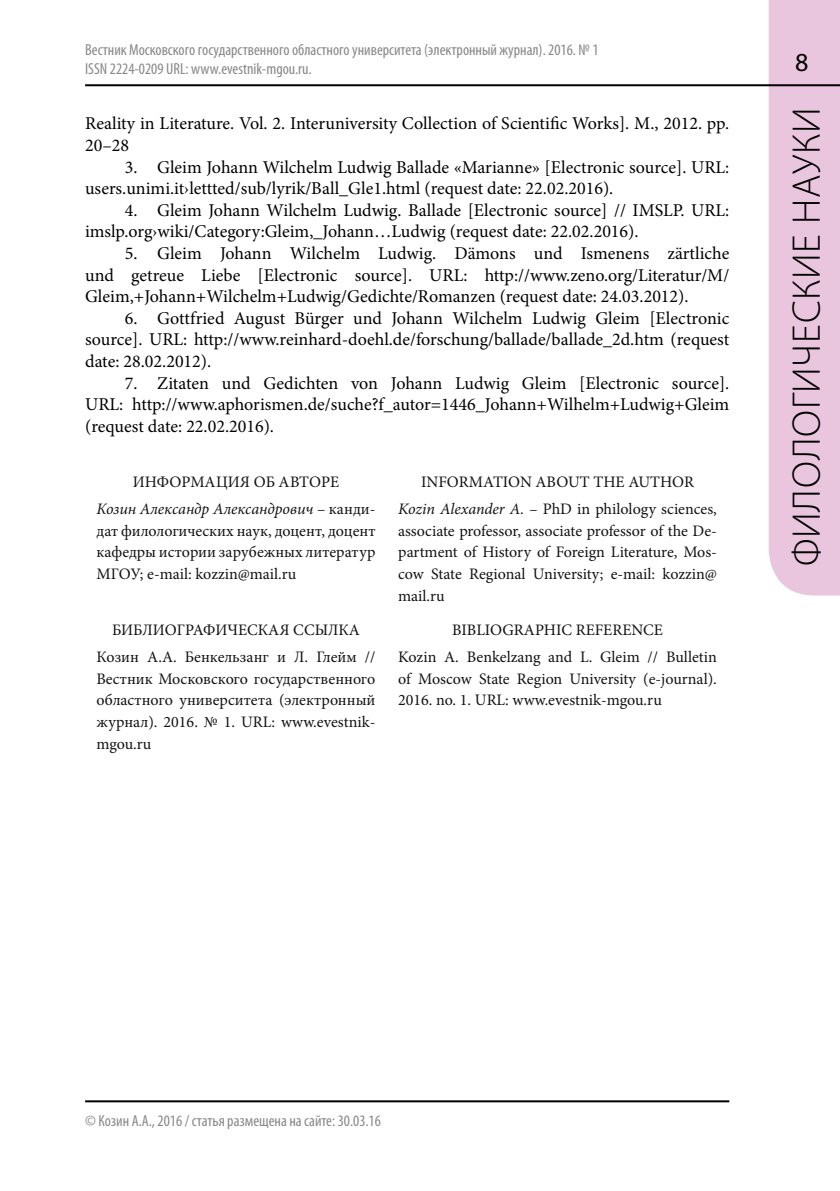
<style>
.page{position:relative;width:840px;height:1191px;background:#fff}
.page>*{position:absolute;margin:0;border:0;box-sizing:border-box;transform-origin:0 0}
.t1{font:300 40px "Myriad Pro";letter-spacing:.02em;color:#000}
.t2{font:26px "Myriad Pro";color:#000}
.t3{font:18px/21.6px "Minion Pro";color:#000}
.t4{font:16px/21.6px "Minion Pro";color:#111211;text-align:justify}
.t5{font:condensed 16px/19.2px "Myriad Pro";color:#87888a}
.t6{font:italic 16px/27.2px "Minion Pro";color:#111211;text-align:center}
.s1{font-style:normal}
.s2{font-style:italic}
</style>
<div class="page">
<div style="left:768px;top:0;width:71px;height:595px;background:#e9c5de"></div>
<hr style="left:85px;top:84px;width:754px;height:2px;background:#000">
<hr style="left:85px;top:1100px;width:644px;height:2px;background:#000">
<p class="t5" style="left:85px;top:39px;width:514px">Вестник Московского государственного областного университета (электронный журнал). 2016. № 1<br>ISSN 2224-0209 URL: www.evestnik-mgou.ru.</p>
<p class="t3" style="left:85px;top:113px;width:645px">Reality in Literature. Vol. 2. Interuniversity Collection of Scientific Works]. M., 2012. pp.<br>20–28</p>
<p class="t3" style="left:85px;top:156px;width:645px;text-indent:40px">3. Gleim Johann Wilchelm Ludwig Ballade «Marianne» [Electronic source]. URL: users.unimi.it›lettted/sub/lyrik/Ball_Gle1.html (request date: 22.02.2016).</p>
<p class="t3" style="left:85px;top:199px;width:645px;text-indent:40px">4. Gleim Johann Wilchelm Ludwig. Ballade [Electronic source] // IMSLP. URL: imslp.org›wiki/Category:Gleim,_Johann…Ludwig (request date: 22.02.2016).</p>
<p class="t3" style="left:85px;top:242px;width:645px;text-align:justify;text-indent:40px">5. Gleim Johann Wilchelm Ludwig. Dämons und Ismenens zärtliche und getreue Liebe [Electronic source]. URL: http://www.zeno.org/Literatur/M/ Gleim,+Johann+Wilchelm+Ludwig/Gedichte/Romanzen (request date: 24.03.2012).</p>
<p class="t3" style="left:85px;top:307px;width:645px;text-align:justify;text-indent:40px">6. Gottfried August Bürger und Johann Wilchelm Ludwig Gleim [Electronic source]. URL: http://www.reinhard-doehl.de/forschung/ballade/ballade_2d.htm (request date: 28.02.2012).</p>
<p class="t3" style="left:85px;top:372px;width:645px;text-align:justify;text-indent:40px">7. Zitaten und Gedichten von Johann Ludwig Gleim [Electronic source].<br>URL: http://www.aphorismen.de/suche?f_autor=1446_Johann+Wilhelm+Ludwig+Gleim (request date: 22.02.2016).</p>
<p class="t6" style="left:96px;top:468px;width:280px"><span class="s1">ИНФОРМАЦИЯ ОБ АВТОРЕ<br></span>Козин Александр Александрович <span class="s1">– канди-</span></p>
<p class="t4" style="left:96px;top:520px;width:280px">дат филологических наук, доцент, доцент кафедры истории зарубежных литератур МГОУ; e-mail: kozzin@mail.ru</p>
<p class="t4" style="left:398px;top:468px;width:320px;line-height:27.2px;text-align:center">INFORMATION ABOUT THE AUTHOR<br><span class="s2">Kozin Alexander А. –</span> PhD in philology sciences,</p>
<p class="t4" style="left:398px;top:520px;width:320px">associate professor, associate professor of the De&shy;partment of History of Foreign Literature, Mos&shy;cow State Regional University; e-mail: kozzin@ mail.ru</p>
<p class="t4" style="left:96px;top:616px;width:280px;line-height:27.2px;text-align:center">БИБЛИОГРАФИЧЕСКАЯ ССЫЛКА<br>Козин А.А. Бенкельзанг и Л. Глейм //</p>
<p class="t4" style="left:96px;top:668px;width:280px">Вестник Московского государственного областного университета (электронный журнал). 2016. № 1. URL: www.evestnik&shy;mgou.ru</p>
<p class="t4" style="left:398px;top:616px;width:320px;line-height:27.2px;text-align:center">BIBLIOGRAPHIC REFERENCE<br>Kozin А. Benkelzang and L. Gleim // Bulletin</p>
<p class="t4" style="left:398px;top:668px;width:320px">of Moscow State Region University (e-journal).<br>2016. no. 1. URL: www.evestnik-mgou.ru</p>
<h2 class="t2" style="left:794px;top:47px;width:15px">8</h2>
<h1 class="t1" style="left:782px;top:566px;width:461px;rotate:-90deg">филологические науки</h1>
<p class="t5" style="left:85px;top:1111px;width:297px">© Козин А.А., 2016 / статья размещена на сайте: 30.03.16</p>
</div>
